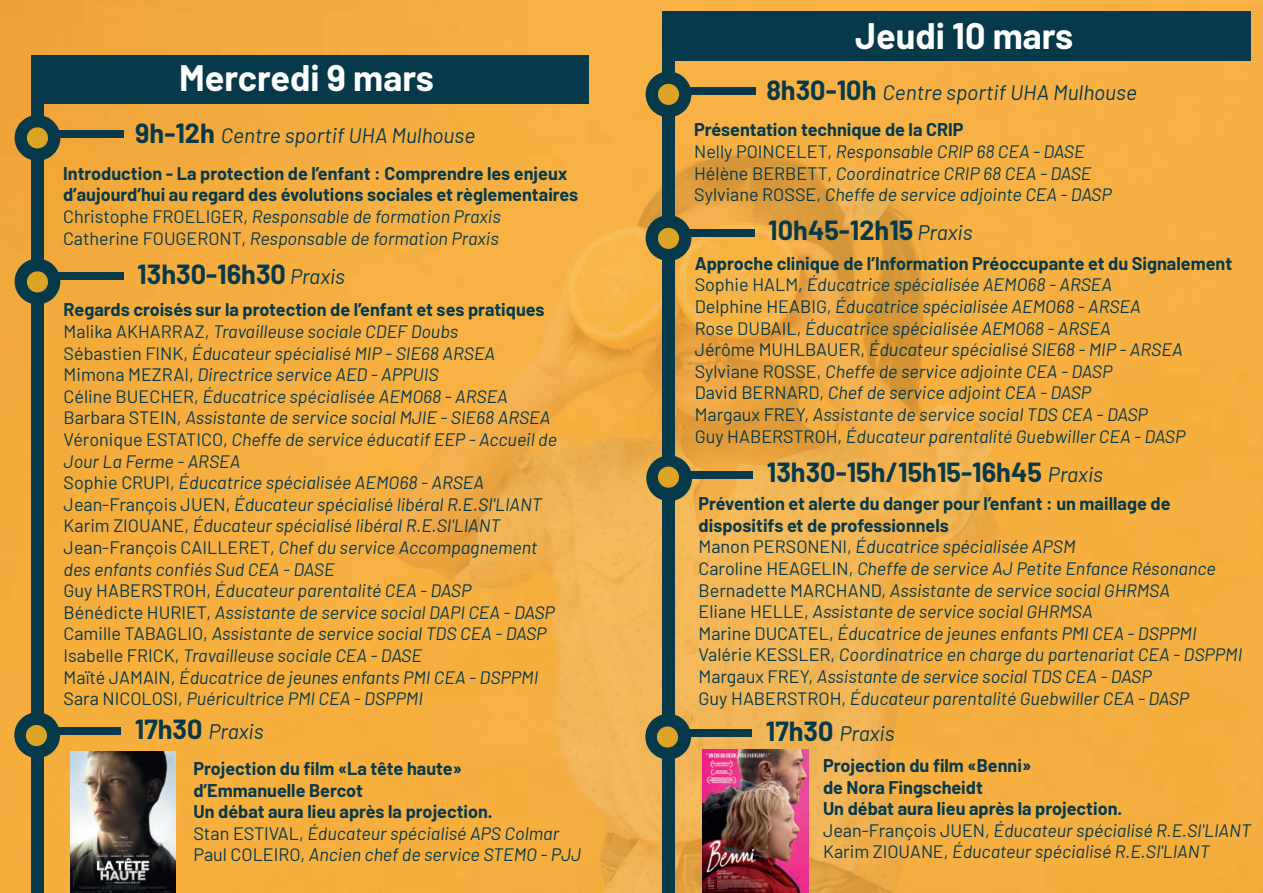
<style>
.page{position:relative;width:1263px;height:893px;background:#fff}
.page>*{position:absolute;margin:0;border:0;box-sizing:border-box;transform-origin:0 0}
.t1{font:700 36px "Barlow";color:#fff}
.t2{font:700 27px "Barlow";color:#063a4a}
.t3{font:italic 21px "Barlow";color:#063a4a}
.t4{font:italic 18px/21.6px "Barlow";color:#063a4a}
.t5{font:700 18px/21.6px "Barlow";color:#063a4a}
.s1{font-weight:700;font-style:normal;font-size:27px}
.s2{font-weight:400}
.s3{font-weight:400;font-style:italic}
.s4{font-weight:400;font-style:italic;font-size:21px}
.s5{font-weight:700;font-style:normal}
.s6{font-style:normal}
</style>
<div class="page">
<img style="left:0;top:4px;width:1263px;height:889px">
<div style="left:43px;top:55px;width:546px;height:49px;background:#063a4a"></div>
<div style="left:45px;top:130px;width:79px;height:8px;background:#063a4a"></div>
<div style="left:44px;top:273px;width:79px;height:7px;background:#063a4a"></div>
<div style="left:42px;top:728px;width:79px;height:7px;background:#063a4a"></div>
<div style="left:31px;top:55px;width:13px;height:838px;background:#063a4a"></div>
<img style="left:70px;top:751px;width:106px;height:142px">
<div style="left:15px;top:115px;width:45px;height:46px;background:#063a4a;border-radius:50%"></div>
<div style="left:15px;top:259px;width:45px;height:45px;background:#063a4a;border-radius:50%"></div>
<div style="left:14px;top:712px;width:46px;height:46px;background:#063a4a;border-radius:50%"></div>
<div style="left:26px;top:127px;width:23px;height:22px;background:#dca425;border-radius:50%"></div>
<div style="left:25px;top:126px;width:25px;height:24px;border:2px solid #063a4a;border-radius:50%"></div>
<div style="left:26px;top:271px;width:23px;height:22px;background:#dca425;border-radius:50%"></div>
<div style="left:25px;top:270px;width:25px;height:24px;border:2px solid #063a4a;border-radius:50%"></div>
<div style="left:25px;top:724px;width:23px;height:23px;background:#dca425;border-radius:50%"></div>
<div style="left:24px;top:723px;width:25px;height:25px;border:2px solid #063a4a;border-radius:50%"></div>
<div style="left:668px;top:11px;width:583px;height:50px;background:#063a4a"></div>
<div style="left:677px;top:87px;width:79px;height:7px;background:#063a4a"></div>
<div style="left:675px;top:229px;width:79px;height:8px;background:#063a4a"></div>
<div style="left:673px;top:729px;width:79px;height:8px;background:#063a4a"></div>
<div style="left:662px;top:12px;width:13px;height:881px;background:#063a4a"></div>
<div style="left:646px;top:71px;width:45px;height:46px;background:#063a4a;border-radius:50%"></div>
<div style="left:646px;top:215px;width:45px;height:46px;background:#063a4a;border-radius:50%"></div>
<div style="left:645px;top:714px;width:46px;height:45px;background:#063a4a;border-radius:50%"></div>
<div style="left:657px;top:83px;width:23px;height:23px;background:#dca425;border-radius:50%"></div>
<div style="left:656px;top:82px;width:24px;height:24px;border:2px solid #063a4a;border-radius:50%"></div>
<div style="left:657px;top:227px;width:23px;height:23px;background:#dca425;border-radius:50%"></div>
<div style="left:656px;top:226px;width:24px;height:24px;border:2px solid #063a4a;border-radius:50%"></div>
<div style="left:656px;top:726px;width:23px;height:22px;background:#dca425;border-radius:50%"></div>
<div style="left:655px;top:725px;width:24px;height:24px;border:2px solid #063a4a;border-radius:50%"></div>
<div style="left:674px;top:471px;width:79px;height:7px;background:#063a4a"></div>
<div style="left:646px;top:455px;width:46px;height:46px;background:#063a4a;border-radius:50%"></div>
<div style="left:657px;top:466px;width:23px;height:22px;background:#dca425;border-radius:50%"></div>
<div style="left:656px;top:465px;width:24px;height:24px;border:2px solid #063a4a;border-radius:50%"></div>
<img style="left:702px;top:749px;width:106px;height:144px">
<h1 class="t1" style="left:179px;top:51px;width:256px">Mercredi 9 mars</h1>
<p class="t3" style="left:135px;top:121px;width:341px"><span class="s1">9h-12h</span> Centre sportif UHA Mulhouse</p>
<p class="t5" style="left:63px;top:161px;width:517px">Introduction - La protection de l’enfant : Comprendre les enjeux d’aujourd’hui au regard des évolutions sociales et règlementaires <span class="s2">Christophe FROELIGER,</span> <span class="s3">Responsable de formation Praxis </span><span class="s2">Catherine FOUGERONT,</span> <span class="s3">Responsable de formation Praxis</span></p>
<h2 class="t2" style="left:137px;top:254px;width:209px">13h30-16h30 <span class="s4">Praxis</span></h2>
<p class="t4" style="left:64px;top:298px;width:495px"><span class="s5">Regards croisés sur la protection de l’enfant et ses pratiques </span><span class="s6">Malika AKHARRAZ,</span> Travailleuse sociale CDEF Doubs<br><span class="s6">Sébastien FINK,</span> Éducateur spécialisé MIP - SIE68 ARSEA <span class="s6">Mimona MEZRAI,</span> Directrice service AED - APPUIS<br><span class="s6">Céline BUECHER,</span> Éducatrice spécialisée AEMO68 - ARSEA <span class="s6">Barbara STEIN,</span> Assistante de service social MJIE - SIE68 ARSEA <span class="s6">Véronique ESTATICO,</span> Cheffe de service éducatif EEP - Accueil de Jour La Ferme - ARSEA<br><span class="s6">Sophie CRUPI,</span> Éducatrice spécialisée AEMO68 - ARSEA <span class="s6">Jean-François JUEN,</span> Éducateur spécialisé libéral R.E.SI'LIANT <span class="s6">Karim ZIOUANE,</span> Éducateur spécialisé libéral R.E.SI'LIANT <span class="s6">Jean-François CAILLERET,</span> Chef du service Accompagnement des enfants confiés Sud CEA - DASE<br><span class="s6">Guy HABERSTROH,</span> Éducateur parentalité CEA - DASP<br><span class="s6">Bénédicte HURIET,</span> Assistante de service social DAPI CEA - DASP <span class="s6">Camille TABAGLIO,</span> Assistante de service social TDS CEA - DASP <span class="s6">Isabelle FRICK,</span> Travailleuse sociale CEA - DASE<br><span class="s6">Maïté JAMAIN,</span> Éducatrice de jeunes enfants PMI CEA - DSPPMI <span class="s6">Sara NICOLOSI,</span> Puéricultrice PMI CEA - DSPPMI</p>
<p class="t3" style="left:135px;top:716px;width:130px"><span class="s1">17h30</span> Praxis</p>
<p class="t5" style="left:193px;top:756px;width:389px">Projection du film «La tête haute»<br>d’Emmanuelle Bercot<br>Un débat aura lieu après la projection.<br><span class="s2">Stan ESTIVAL,</span> <span class="s3">Éducateur spécialisé APS Colmar </span><span class="s2">Paul COLEIRO,</span> <span class="s3">Ancien chef de service STEMO - PJJ</span></p>
<h1 class="t1" style="left:855px;top:9px;width:220px">Jeudi 10 mars</h1>
<p class="t3" style="left:766px;top:77px;width:372px"><span class="s1">8h30-10h</span> Centre sportif UHA Mulhouse</p>
<p class="t4" style="left:694px;top:118px;width:419px"><span class="s5">Présentation technique de la CRIP<br></span><span class="s6">Nelly POINCELET,</span> Responsable CRIP 68 CEA - DASE <span class="s6">Hélène BERBETT,</span> Coordinatrice CRIP 68 CEA - DASE <span class="s6">Sylviane ROSSE,</span> Cheffe de service adjointe CEA - DASP</p>
<h2 class="t2" style="left:768px;top:211px;width:206px">10h45-12h15 <span class="s4">Praxis</span></h2>
<p class="t4" style="left:695px;top:251px;width:539px"><span class="s5">Approche clinique de l’Information Préoccupante et du Signalement </span><span class="s6">Sophie HALM,</span> Éducatrice spécialisée AEMO68 - ARSEA<br><span class="s6">Delphine HEABIG,</span> Éducatrice spécialisée AEMO68 - ARSEA<br><span class="s6">Rose DUBAIL,</span> Éducatrice spécialisée AEMO68 - ARSEA<br><span class="s6">Jérôme MUHLBAUER,</span> Éducateur spécialisé SIE68 - MIP - ARSEA <span class="s6">Sylviane ROSSE,</span> Cheffe de service adjointe CEA - DASP<br><span class="s6">David BERNARD,</span> Chef de service adjoint CEA - DASP<br><span class="s6">Margaux FREY,</span> Assistante de service social TDS CEA - DASP<br><span class="s6">Guy HABERSTROH,</span> Éducateur parentalité Guebwiller CEA - DASP</p>
<h2 class="t2" style="left:767px;top:452px;width:338px">13h30-15h/15h15-16h45 <span class="s4">Praxis</span></h2>
<p class="t4" style="left:698px;top:492px;width:545px"><span class="s5">Prévention et alerte du danger pour l’enfant : un maillage de dispositifs et de professionnels<br></span><span class="s6">Manon PERSONENI,</span> Éducatrice spécialisée APSM<br><span class="s6">Caroline HEAGELIN,</span> Cheffe de service AJ Petite Enfance Résonance <span class="s6">Bernadette MARCHAND,</span> Assistante de service social GHRMSA<br><span class="s6">Eliane HELLE,</span> Assistante de service social GHRMSA<br><span class="s6">Marine DUCATEL,</span> Éducatrice de jeunes enfants PMI CEA - DSPPMI <span class="s6">Valérie KESSLER,</span> Coordinatrice en charge du partenariat CEA - DSPPMI <span class="s6">Margaux FREY,</span> Assistante de service social TDS CEA - DASP<br><span class="s6">Guy HABERSTROH,</span> Éducateur parentalité Guebwiller CEA - DASP</p>
<p class="t3" style="left:766px;top:718px;width:130px"><span class="s1">17h30</span> Praxis</p>
<p class="t5" style="left:823px;top:753px;width:429px">Projection du film «Benni»<br>de Nora Fingscheidt<br>Un débat aura lieu après la projection.<br><span class="s2">Jean-François JUEN,</span> <span class="s3">Éducateur spécialisé R.E.SI'LIANT </span><span class="s2">Karim ZIOUANE,</span> <span class="s3">Éducateur spécialisé R.E.SI'LIANT</span></p>
</div>
